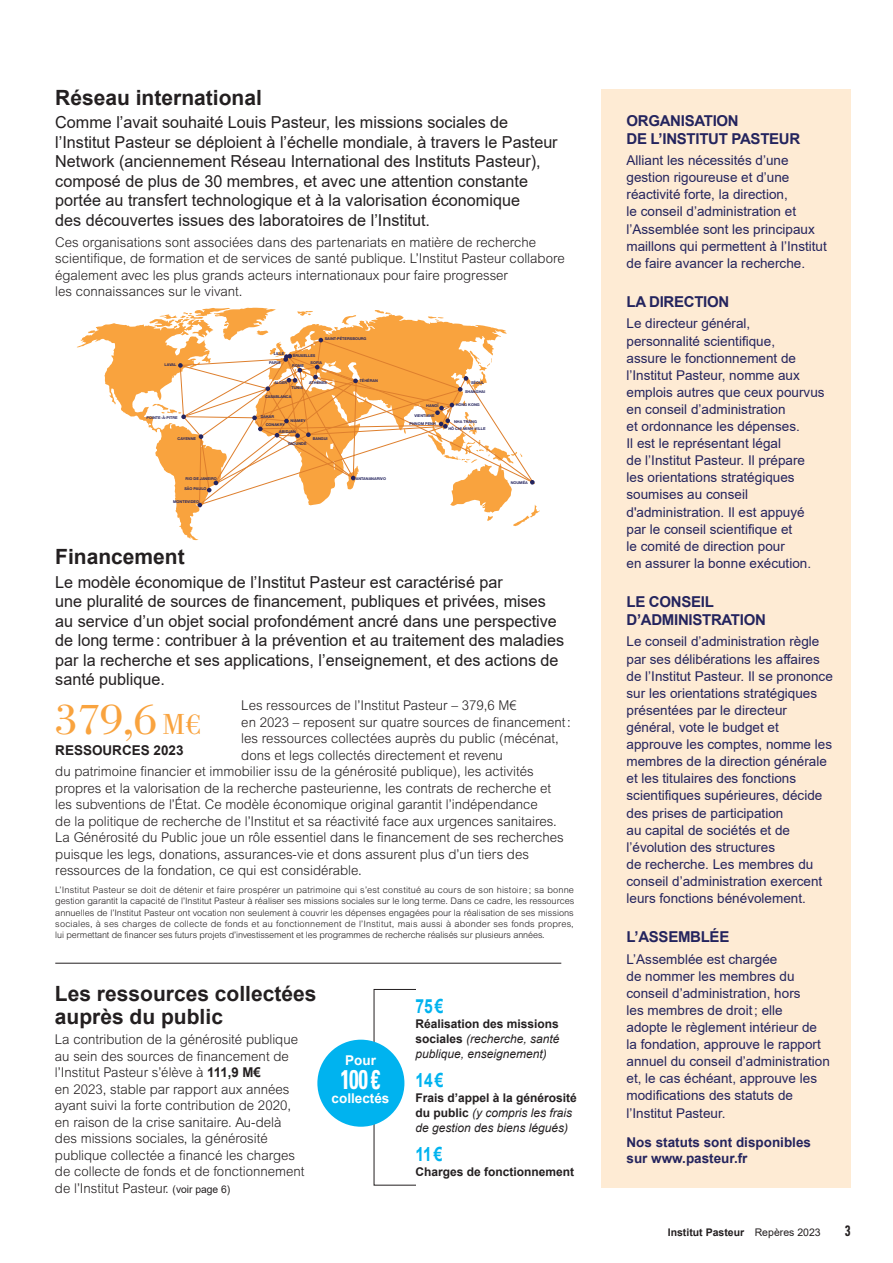
<style>
.page{position:relative;width:893px;height:1263px;background:#fff}
.page>*{position:absolute;margin:0;border:0;box-sizing:border-box;transform-origin:0 0}
.t1{font:45px "Bodoni Std";color:#f9a33e}
.t2{font:700 condensed 27px "Univers LT Std";color:#fff;scale:.8 1}
.t3{font:700 21px/22.5px "Arial";color:#231f20}
.t4{font:700 19.5px "Arial";color:#00b3ef;scale:.8 1}
.t5{font:16.5px/19.5px "Arial";color:#231f20}
.t6{font:700 15px/18px "Arial";letter-spacing:-.02em;color:#24245e}
.t7{font:700 condensed 15px "Univers LT Std";color:#231f20;scale:.8 1}
.t8{font:13.5px/17.1px "Arial";color:#24245e}
.t9{font:300 13.5px/16.5px "Arial MT Std";color:#231f20}
.t10{font:700 13.5px/16.5px "Arial";color:#24245e}
.t11{font:700 13.5px "Arial";color:#231f20}
.t12{font:700 13.5px "Arial";color:#fff}
.t13{font:italic 12px/15px "Arial";color:#231f20;text-align:justify}
.t14{font:700 12px "Arial";color:#231f20}
.t15{font:700 10.5px "Arial";color:#231f20}
.t16{font:300 9px/11.2px "Arial MT Std";letter-spacing:-.01em;color:#231f20;text-align:justify}
.t17{font:700 3.75px/7.4px "Helvetica Neue LT Std";color:#24245e}
.s1{font-size:30px}
.s2{font-family:"Arial";font-weight:700}
.s3{font-family:"Arial";font-weight:400;font-size:10.5px}
.s4{font-weight:700;font-style:normal}
.s5{font-weight:400}
</style>
<div class="page">
<div style="left:601px;top:90px;width:249px;height:1098px;background:#feebd4"></div>
<hr style="left:55px;top:963px;width:506px;height:1px;background:#231f20">
<div style="left:317px;top:1040px;width:87px;height:87px;background:#00b3ef;border-radius:50%"></div>
<svg style="left:77px;top:307px;width:463px;height:233px"></svg>
<h3 class="t3" style="left:55px;top:87px;width:208px">Réseau international</h3>
<p class="t5" style="left:55px;top:113px;width:504px">Comme l’avait souhaité Louis Pasteur, les missions sociales de l’Institut Pasteur se déploient à l’échelle mondiale, à travers le Pasteur Network (anciennement Réseau International des Instituts Pasteur), composé de plus de 30 membres, et avec une attention constante portée au transfert technologique et à la valorisation économique<br>des découvertes issues des laboratoires de l’Institut.</p>
<p class="t9" style="left:55px;top:234px;width:511px">Ces organisations sont associées dans des partenariats en matière de recherche scientifique, de formation et de services de santé publique. L’Institut Pasteur collabore également avec les plus grands acteurs internationaux pour faire progresser<br>les connaissances sur le vivant.</p>
<p class="t17" style="left:325px;top:335px;width:43px">SAINT-PÉTERSBOURG</p>
<p class="t17" style="left:165px;top:361px;width:13px">LAVAL</p>
<p class="t17" style="left:274px;top:350px;width:12px">LILLE</p>
<p class="t17" style="left:293px;top:352px;width:24px">BRUXELLES</p>
<p class="t17" style="left:292px;top:361px;width:13px">ROME</p>
<p class="t17" style="left:309px;top:379px;width:19px">ATHÈNES</p>
<p class="t17" style="left:269px;top:359px;width:13px">PARIS</p>
<p class="t17" style="left:311px;top:359px;width:13px">SOFIA</p>
<p class="t17" style="left:274px;top:379px;width:15px">ALGER</p>
<p class="t17" style="left:291px;top:384px;width:13px">TUNIS</p>
<p class="t17" style="left:360px;top:377px;width:20px">TÉHÉRAN</p>
<p class="t17" style="left:471px;top:379px;width:15px">SÉOUL</p>
<p class="t17" style="left:465px;top:388px;width:22px">SHANGHAI</p>
<p class="t17" style="left:265px;top:393px;width:28px">CASABLANCA</p>
<p class="t17" style="left:146px;top:414px;width:33px">POINTE-À-PITRE</p>
<p class="t17" style="left:261px;top:413px;width:15px">DAKAR</p>
<p class="t17" style="left:266px;top:421px;width:21px">CONAKRY</p>
<p class="t17" style="left:291px;top:417px;width:17px">NIAMEY</p>
<p class="t17" style="left:279px;top:428px;width:18px">ABIDJAN</p>
<p class="t17" style="left:426px;top:402px;width:14px">HANOÏ</p>
<p class="t17" style="left:456px;top:401px;width:26px">HONG KONG</p>
<p class="t17" style="left:448px;top:417px;width:39px;text-indent:6px">NHA TRANG<br>HÔ CHI MINH-VILLE</p>
<p class="t17" style="left:414px;top:412px;width:22px">VIENTIANE</p>
<p class="t17" style="left:409px;top:420px;width:28px">PHNOM PENH</p>
<p class="t17" style="left:178px;top:435px;width:20px">CAYENNE</p>
<p class="t17" style="left:313px;top:435px;width:17px">BANGUI</p>
<p class="t17" style="left:288px;top:440px;width:20px">YAOUNDÉ</p>
<p class="t17" style="left:186px;top:475px;width:33px">RIO DE JANEIRO</p>
<p class="t17" style="left:356px;top:475px;width:32px">ANTANANARIVO</p>
<p class="t17" style="left:511px;top:479px;width:19px">NOUMÉA</p>
<p class="t17" style="left:184px;top:484px;width:24px">SÃO PAULO</p>
<p class="t17" style="left:173px;top:498px;width:27px">MONTEVIDEO</p>
<h3 class="t3" style="left:55px;top:546px;width:131px">Financement</h3>
<p class="t5" style="left:55px;top:572px;width:510px">Le modèle économique de l’Institut Pasteur est caractérisé par<br>une pluralité de sources de financement, publiques et privées, mises au service d’un objet social profondément ancré dans une perspective de long terme: contribuer à la prévention et au traitement des maladies par la recherche et ses applications, l’enseignement, et des actions de santé publique.</p>
<p class="t9" style="left:241px;top:697px;width:277px">Les ressources de l’Institut Pasteur – 379,6 M€</p>
<p class="t9" style="left:241px;top:714px;width:331px">en 2023 – reposent sur quatre sources de financement:</p>
<p class="t9" style="left:241px;top:730px;width:319px">les ressources collectées auprès du public (mécénat,</p>
<p class="t9" style="left:241px;top:747px;width:263px">dons et legs collectés directement et revenu</p>
<p class="t9" style="left:55px;top:763px;width:480px">du patrimoine financier et immobilier issu de la générosité publique), les activités</p>
<p class="t9" style="left:55px;top:780px;width:497px">propres et la valorisation de la recherche pasteurienne, les contrats de recherche et</p>
<p class="t9" style="left:55px;top:796px;width:484px">les subventions de l’État. Ce modèle économique original garantit l’indépendance</p>
<p class="t9" style="left:55px;top:813px;width:503px">de la politique de recherche de l’Institut et sa réactivité face aux urgences sanitaires.</p>
<p class="t9" style="left:55px;top:829px;width:510px">La Générosité du Public joue un rôle essentiel dans le financement de ses recherches</p>
<p class="t9" style="left:55px;top:846px;width:475px">puisque les legs, donations, assurances‑vie et dons assurent plus d’un tiers des</p>
<p class="t9" style="left:55px;top:862px;width:308px">ressources de la fondation, ce qui est considérable.</p>
<p class="t16" style="left:55px;top:884px;width:521px">L’Institut Pasteur se doit de détenir et faire prospérer un patrimoine qui s’est constitué au cours de son histoire ; sa bonne gestion garantit la capacité de l’Institut Pasteur à réaliser ses missions sociales sur le long terme. Dans ce cadre, les ressources annuelles de l’Institut Pasteur ont vocation non seulement à couvrir les dépenses engagées pour la réalisation de ses missions sociales, à ses charges de collecte de fonds et au fonctionnement de l’Institut, mais aussi à abonder ses fonds propres, lui permettant de financer ses futurs projets d’investissement et les programmes de recherche réalisés sur plusieurs années.</p>
<h1 class="t1" style="left:55px;top:694px;width:147px">379,6 <span class="s1">M€</span></h1>
<p class="t11" style="left:55px;top:741px;width:130px">RESSOURCES 2023</p>
<h3 class="t3" style="left:55px;top:983px;width:263px">Les ressources collectées auprès du public</h3>
<p class="t9" style="left:55px;top:1031px;width:251px">La contribution de la générosité publique au sein des sources de financement de l’Institut Pasteur s’élève à <span class="s2">111,9 M€<br></span>en 2023, stable par rapport aux années ayant suivi la forte contribution de 2020, en raison de la crise sanitaire. Au-delà des missions sociales, la générosité publique collectée a financé les charges de collecte de fonds et de fonctionnement de l’Institut Pasteur. <span class="s3">(voir page 6)</span></p>
<p class="t12" style="left:345px;top:1051px;width:32px">Pour</p>
<h2 class="t2" style="left:341px;top:1063px;width:51px">100 €</h2>
<p class="t12" style="left:332px;top:1089px;width:59px">collectés</p>
<h3 class="t4" style="left:415px;top:993px;width:36px">75€</h3>
<p class="t13" style="left:415px;top:1016px;width:146px"><span class="s4">Réalisation des missions sociales</span> (recherche, santé publique, enseignement)</p>
<h3 class="t4" style="left:415px;top:1067px;width:36px">14€</h3>
<p class="t13" style="left:415px;top:1090px;width:163px;text-align:left"><span class="s4">Frais d’appel à la générosité du public</span> (y compris les frais de gestion des biens légués)</p>
<h3 class="t4" style="left:415px;top:1141px;width:35px">11€</h3>
<p class="t14" style="left:415px;top:1164px;width:160px">Charges de fonctionnement</p>
<p class="t6" style="left:626px;top:112px;width:175px">ORGANISATION<br>DE L’INSTITUT PASTEUR</p>
<p class="t8" style="left:626px;top:152px;width:202px">Alliant les nécessités d’une gestion rigoureuse et d’une réactivité forte, la direction,<br>le conseil d’administration et l’Assemblée sont les principaux maillons qui permettent à l’Institut de faire avancer la recherche.</p>
<p class="t6" style="left:626px;top:293px;width:104px">LA DIRECTION</p>
<p class="t8" style="left:626px;top:315px;width:200px">Le directeur général, personnalité scientifique,<br>assure le fonctionnement de l’Institut Pasteur, nomme aux emplois autres que ceux pourvus en conseil d’administration<br>et ordonnance les dépenses.<br>Il est le représentant légal<br>de l’Institut Pasteur. Il prépare les orientations stratégiques soumises au conseil d'administration. Il est appuyé par le conseil scientifique et<br>le comité de direction pour<br>en assurer la bonne exécution.</p>
<p class="t6" style="left:626px;top:593px;width:141px">LE CONSEIL<br>D’ADMINISTRATION</p>
<p class="t8" style="left:626px;top:633px;width:208px">Le conseil d’administration règle par ses délibérations les affaires de l’Institut Pasteur. Il se prononce sur les orientations stratégiques présentées par le directeur général, vote le budget et approuve les comptes, nomme les membres de la direction générale et les titulaires des fonctions scientifiques supérieures, décide des prises de participation<br>au capital de sociétés et de l’évolution des structures<br>de recherche. Les membres du conseil d’administration exercent leurs fonctions bénévolement.</p>
<p class="t6" style="left:626px;top:928px;width:104px">L’ASSEMBLÉE</p>
<p class="t8" style="left:626px;top:950px;width:205px">L’Assemblée est chargée<br>de nommer les membres du conseil d’administration, hors<br>les membres de droit; elle<br>adopte le règlement intérieur de la fondation, approuve le rapport annuel du conseil d’administration et, le cas échéant, approuve les modifications des statuts de l’Institut Pasteur.</p>
<p class="t10" style="left:626px;top:1134px;width:186px">Nos statuts sont disponibles sur www.pasteur.fr</p>
<p class="t15" style="left:668px;top:1225px;width:154px">Institut Pasteur <span class="s5">Repères 2023</span></p>
<p class="t7" style="left:845px;top:1221px;width:8px">3</p>
</div>
